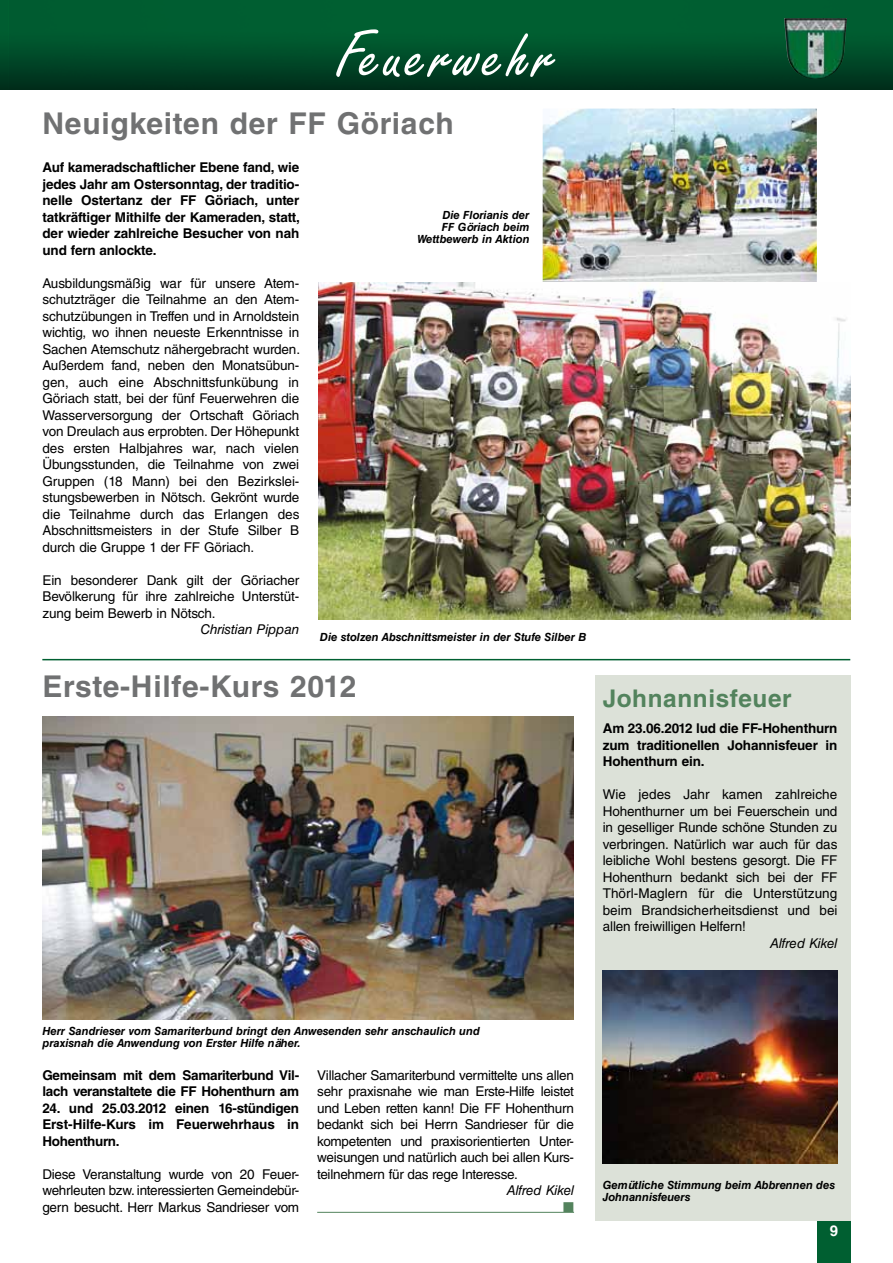
<style>
.page{position:relative;width:893px;height:1263px;background:#fff}
.page>*{position:absolute;margin:0;border:0;box-sizing:border-box;transform-origin:0 0}
.t1{font:72px "Freestyle Scr D";letter-spacing:.05em;color:#fff}
.t2{font:700 30px "Helvetica LT Std";letter-spacing:.025em;color:#707172}
.t3{font:700 24.3px "Helvetica LT Std";letter-spacing:.025em;color:#53835d}
.t4{font:700 15px "Helvetica LT Std";color:#fff}
.t5{font:14.25px "Zapf Dingbats";color:#53835d}
.t6{font:13.5px/16.5px "Helvetica LT Std";letter-spacing:-.01em;color:#000;text-align:justify}
.t7{font:700 13.5px/16.5px "Helvetica LT Std";letter-spacing:-.02em;color:#000;text-align:justify}
.t8{font:italic 13.5px "Helvetica LT Std";letter-spacing:-.01em;color:#000}
.t9{font:italic 700 11.25px/12px "Helvetica LT Std";color:#000}
</style>
<div class="page">
<img style="left:9px;top:0;width:884px;height:89px">
<img style="left:0;top:0;width:9px;height:89px">
<img style="left:784px;top:18px;width:63px;height:62px">
<div style="left:817px;top:1220px;width:33px;height:43px;background:#005f31"></div>
<div style="left:595px;top:675px;width:255px;height:545px;background:#dce1d8"></div>
<img style="left:543px;top:109px;width:273px;height:173px">
<div style="left:540px;top:106px;width:279px;height:188px;border:2px solid #fff"></div>
<img style="left:603px;top:970px;width:234px;height:194px">
<hr style="left:42px;top:659px;width:808px;height:1px;background:#005f31">
<hr style="left:317px;top:1212px;width:257px;height:1px;background:#53835d">
<img style="left:42px;top:717px;width:532px;height:303px">
<img style="left:319px;top:282px;width:531px;height:338px">
<h1 class="t1" style="left:337px;top:17px;width:221px">Feuerwehr</h1>
<h2 class="t2" style="left:43px;top:105px;width:413px">Neuigkeiten der FF Göriach</h2>
<p class="t7" style="left:43px;top:159px;width:259px">Auf kameradschaftlicher Ebene fand, wie jedes Jahr am Ostersonntag, der traditio&shy;nelle Ostertanz der FF Göriach, unter tatkräftiger Mithilfe der Kameraden, statt, der wieder zahlreiche Besucher von nah und fern anlockte.</p>
<p class="t6" style="left:43px;top:275px;width:259px">Ausbildungsmäßig war für unsere Atem&shy;schutzträger die Teilnahme an den Atem&shy;schutzübungen in Treffen und in Arnoldstein wichtig, wo ihnen neueste Erkenntnisse in Sachen Atemschutz nähergebracht wurden.<br>Außerdem fand, neben den Monatsübun&shy;gen, auch eine Abschnittsfunkübung in Göriach statt, bei der fünf Feuerwehren die Wasserversorgung der Ortschaft Göriach von Dreulach aus erprobten. Der Höhepunkt des ersten Halbjahres war, nach vielen Übungsstunden, die Teilnahme von zwei Gruppen (18 Mann) bei den Bezirkslei&shy;stungsbewerben in Nötsch. Gekrönt wurde die Teilnahme durch das Erlangen des Abschnittsmeisters in der Stufe Silber B durch die Gruppe 1 der FF Göriach.</p>
<p class="t6" style="left:43px;top:572px;width:258px">Ein besonderer Dank gilt der Göriacher Bevölkerung für ihre zahlreiche Unterstüt&shy;zung beim Bewerb in Nötsch.</p>
<p class="t8" style="left:200px;top:622px;width:100px">Christian Pippan</p>
<p class="t9" style="left:417px;top:209px;width:114px;text-align:right">Die Florianis der<br>FF Göriach beim<br>Wettbewerb in Aktion</p>
<p class="t9" style="left:320px;top:630px;width:268px">Die stolzen Abschnittsmeister in der Stufe Silber B</p>
<h2 class="t2" style="left:42px;top:668px;width:316px">Erste-Hilfe-Kurs 2012</h2>
<h3 class="t3" style="left:603px;top:684px;width:190px">Johnannisfeuer</h3>
<p class="t7" style="left:603px;top:720px;width:236px">Am 23.06.2012 lud die FF-Hohenthurn zum traditionellen Johannisfeuer in Hohenthurn ein.</p>
<p class="t6" style="left:603px;top:786px;width:236px">Wie jedes Jahr kamen zahlreiche Hohenthurner um bei Feuerschein und in geselliger Runde schöne Stunden zu verbringen. Natürlich war auch für das leibliche Wohl bestens gesorgt. Die FF Hohenthurn bedankt sich bei der FF Thörl-Maglern für die Unterstützung beim Brandsicherheitsdienst und bei allen freiwilligen Helfern!</p>
<p class="t8" style="left:770px;top:935px;width:69px">Alfred Kikel</p>
<p class="t9" style="left:43px;top:1025px;width:439px">Herr Sandrieser vom Samariterbund bringt den Anwesenden sehr anschaulich und praxisnah die Anwendung von Erster Hilfe näher.</p>
<p class="t7" style="left:42px;top:1067px;width:258px">Gemeinsam mit dem Samariterbund Vil&shy;lach veranstaltete die FF Hohenthurn am</p>
<p class="t7" style="left:42px;top:1100px;width:258px">24. und 25.03.2012 einen 16-stündigen Erst-Hilfe-Kurs im Feuerwehrhaus in Hohenthurn.</p>
<p class="t6" style="left:42px;top:1166px;width:258px">Diese Veranstaltung wurde von 20 Feuer&shy;wehrleuten bzw. interessierten Gemeindebür&shy;gern besucht. Herr Markus Sandrieser vom</p>
<p class="t6" style="left:317px;top:1067px;width:258px">Villacher Samariterbund vermittelte uns allen sehr praxisnahe wie man Erste-Hilfe leistet und Leben retten kann! Die FF Hohenthurn bedankt sich bei Herrn Sandrieser für die kompetenten und praxisorientierten Unter&shy;weisungen und natürlich auch bei allen Kurs&shy;teilnehmern für das rege Interesse.</p>
<p class="t8" style="left:507px;top:1183px;width:69px">Alfred Kikel</p>
<p class="t5" style="left:563px;top:1200px;width:12px">■</p>
<p class="t9" style="left:603px;top:1179px;width:234px">Gemütliche Stimmung beim Abbrennen des<br>Johnannisfeuers</p>
<p class="t4" style="left:830px;top:1222px;width:10px">9</p>
</div>
